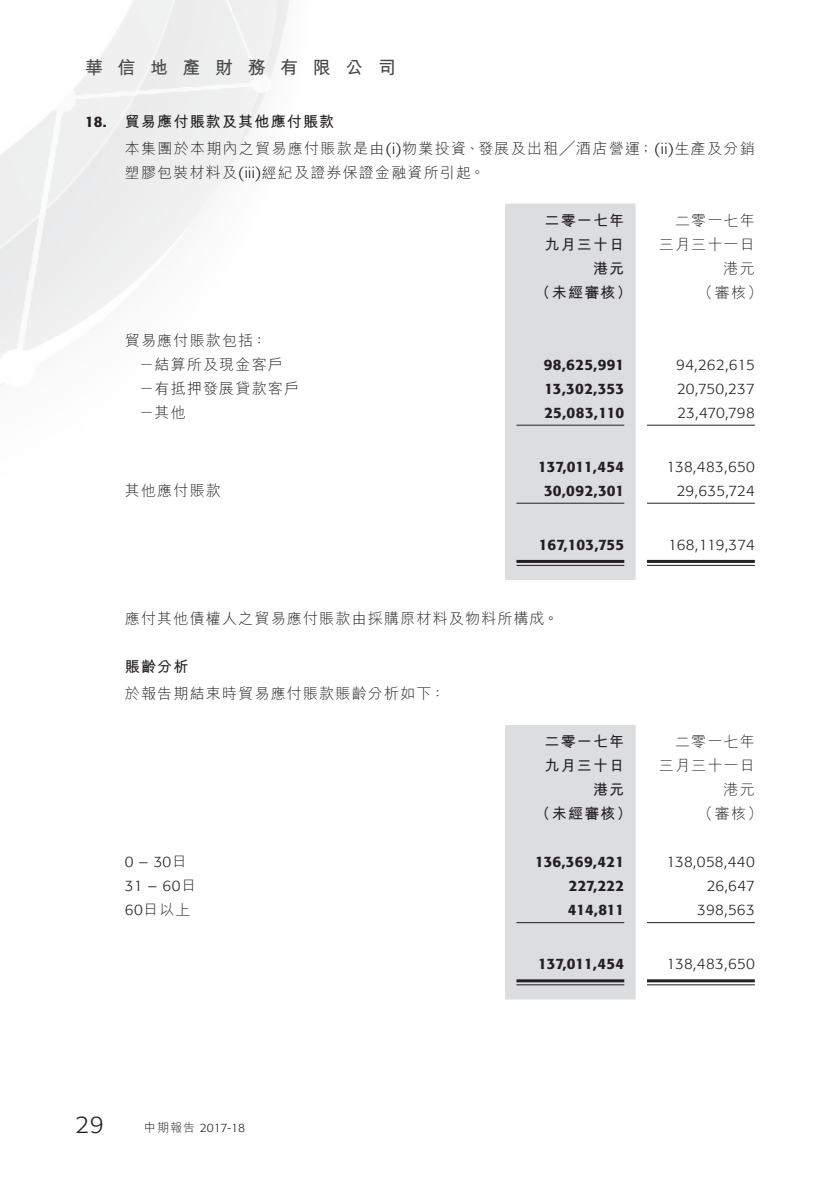
<style>
.page{position:relative;width:840px;height:1191px;background:#fff}
.page>*{position:absolute;margin:0;border:0;box-sizing:border-box;transform-origin:0 0}
.t1{font:300 24px "Formata";color:#231f20}
.t2{font:700 18px "M Hei HK";color:#454647}
.Notes{font:300 15px/24px "M Hei HK";letter-spacing:.08em;color:#231f20}
.Notes-2{font:300 15px "Formata";letter-spacing:.01em;color:#231f20}
.Notes-3{font:500 15px "Formata";letter-spacing:.01em;color:#231f20}
.Notes-4{font:700 15px "M Hei HK";letter-spacing:.08em;color:#231f20}
.Notes-5{font:500 15px "Formata";letter-spacing:-.01em;color:#231f20}
.Notes_HD1{font:700 15px "M Hei HK";letter-spacing:.08em;color:#231f20}
.Notes-6{font:300 15px "Formata";letter-spacing:-.01em;color:#231f20}
.Notes_HD2{font:700 15px "M Hei HK";color:#231f20}
.Notes_HD1-2{font:500 15px "Formata";color:#231f20}
.t3{font:300 12px "Formata";letter-spacing:-.01em;color:#231f20}
.s1{font-family:"Formata"}
.s2{font-family:"M Sung HK"}
.s3{font-family:"M Hei HK"}
</style>
<div class="page">
<div style="left:505px;top:204px;width:130px;height:376px;background:#dcdddf"></div>
<hr style="left:516px;top:425px;width:108px;height:1px;background:#231f20">
<hr style="left:646px;top:425px;width:108px;height:1px;background:#231f20">
<hr style="left:516px;top:503px;width:108px;height:1px;background:#231f20">
<hr style="left:646px;top:503px;width:108px;height:1px;background:#231f20">
<hr style="left:516px;top:560px;width:108px;height:3px;background:#231f20">
<hr style="left:516px;top:565px;width:108px;height:1px;background:#231f20">
<hr style="left:646px;top:560px;width:108px;height:3px;background:#231f20">
<hr style="left:646px;top:565px;width:108px;height:1px;background:#231f20">
<div style="left:505px;top:725px;width:130px;height:274px;background:#dcdddf"></div>
<hr style="left:516px;top:922px;width:108px;height:1px;background:#231f20">
<hr style="left:646px;top:922px;width:108px;height:1px;background:#231f20">
<hr style="left:516px;top:979px;width:108px;height:3px;background:#231f20">
<hr style="left:516px;top:984px;width:108px;height:1px;background:#231f20">
<hr style="left:646px;top:979px;width:108px;height:3px;background:#231f20">
<hr style="left:646px;top:984px;width:108px;height:1px;background:#231f20">
<p class="t2" style="left:85px;top:54px;width:19px">華</p>
<p class="t2" style="left:118px;top:54px;width:19px">信</p>
<p class="t2" style="left:150px;top:54px;width:19px">地</p>
<p class="t2" style="left:182px;top:54px;width:19px">產</p>
<p class="t2" style="left:215px;top:54px;width:19px">財</p>
<p class="t2" style="left:247px;top:54px;width:20px">務</p>
<p class="t2" style="left:280px;top:54px;width:19px">有</p>
<p class="t2" style="left:312px;top:54px;width:19px">限</p>
<p class="t2" style="left:345px;top:54px;width:19px">公</p>
<p class="t2" style="left:377px;top:54px;width:19px">司</p>
<p class="Notes_HD1-2" style="left:85px;top:112px;width:23px">18.</p>
<p class="Notes_HD1" style="left:125px;top:110px;width:211px">貿易應付賬款及其他應付賬款</p>
<p class="Notes" style="left:125px;top:136px;width:631px">本集團於本期內之貿易應付賬款是由 <span class="s1">)i(</span> 物業投資、發展及出租<span class="s2">╱</span>酒店營運；<span class="s1">( )i i</span> 生產及分銷塑膠包裝材料及<span class="s1">(iii)</span>經紀及證券保證金融資所引起。</p>
<p class="Notes" style="left:674px;top:208px;width:81px">二零一七年</p>
<p class="Notes-4" style="left:544px;top:209px;width:81px">二零一七年</p>
<p class="Notes-4" style="left:544px;top:233px;width:81px">九月三十日</p>
<p class="Notes" style="left:658px;top:232px;width:97px">三月三十一日</p>
<p class="Notes-4" style="left:592px;top:257px;width:33px">港元</p>
<p class="Notes" style="left:723px;top:256px;width:33px">港元</p>
<p class="Notes-4" style="left:534px;top:281px;width:98px">（未經審核）</p>
<p class="Notes" style="left:697px;top:280px;width:66px">（審核(</p>
<p class="Notes" style="left:125px;top:328px;width:143px">貿易應付賬款包括：</p>
<p class="Notes" style="left:139px;top:352px;width:145px">－結算所及現金客戶</p>
<p class="Notes-3" style="left:543px;top:355px;width:82px">98,625,991</p>
<p class="Notes-2" style="left:675px;top:356px;width:80px">94,262,615</p>
<p class="Notes" style="left:139px;top:376px;width:161px">－有抵押發展貸款客戶</p>
<p class="Notes-3" style="left:544px;top:379px;width:81px">13,302,353</p>
<p class="Notes-2" style="left:676px;top:380px;width:79px">20,750,237</p>
<p class="Notes" style="left:139px;top:400px;width:48px">－其他</p>
<p class="Notes-3" style="left:544px;top:403px;width:81px">25,083,110</p>
<p class="Notes-2" style="left:677px;top:404px;width:79px">23,470,798</p>
<p class="Notes" style="left:125px;top:478px;width:97px">其他應付賬款</p>
<p class="Notes-5" style="left:538px;top:457px;width:87px">137,011,454</p>
<p class="Notes-3" style="left:543px;top:481px;width:82px">30,092,301</p>
<p class="Notes-2" style="left:666px;top:458px;width:90px">138,483,650</p>
<p class="Notes-2" style="left:676px;top:482px;width:79px">29,635,724</p>
<p class="Notes-3" style="left:538px;top:535px;width:87px">167,103,755</p>
<p class="Notes-6" style="left:667px;top:536px;width:88px">168,119,374</p>
<p class="Notes" style="left:125px;top:606px;width:435px">應付其他債權人之貿易應付賬款由採購原材料及物料所構成。</p>
<p class="Notes_HD2" style="left:125px;top:656px;width:65px">賬齡分析</p>
<p class="Notes" style="left:125px;top:681px;width:321px">於報告期結束時貿易應付賬款賬齡分析如下：</p>
<p class="Notes-4" style="left:544px;top:730px;width:81px">二零一七年</p>
<p class="Notes" style="left:674px;top:729px;width:81px">二零一七年</p>
<p class="Notes-4" style="left:544px;top:754px;width:81px">九月三十日</p>
<p class="Notes" style="left:658px;top:753px;width:97px">三月三十一日</p>
<p class="Notes-4" style="left:592px;top:778px;width:33px">港元</p>
<p class="Notes" style="left:723px;top:777px;width:33px">港元</p>
<p class="Notes-4" style="left:534px;top:802px;width:98px">（未經審核）</p>
<p class="Notes" style="left:697px;top:801px;width:66px">（審核(</p>
<p class="Notes-2" style="left:125px;top:853px;width:63px">0 – 30<span class="s3">日</span></p>
<p class="Notes-3" style="left:535px;top:852px;width:91px">136,369,421</p>
<p class="Notes-2" style="left:666px;top:853px;width:90px">138,058,440</p>
<p class="Notes-2" style="left:125px;top:877px;width:73px">31 – 60<span class="s3">日</span></p>
<p class="Notes-3" style="left:568px;top:876px;width:57px">227,222</p>
<p class="Notes-2" style="left:706px;top:877px;width:50px">26,647</p>
<p class="Notes" style="left:125px;top:897px;width:67px"><span class="s1">60</span>日以上</p>
<p class="Notes-3" style="left:567px;top:900px;width:58px">414,811</p>
<p class="Notes-2" style="left:696px;top:901px;width:59px">398,563</p>
<p class="Notes-5" style="left:538px;top:954px;width:87px">137,011,454</p>
<p class="Notes-2" style="left:666px;top:955px;width:90px">138,483,650</p>
<h1 class="t1" style="left:75px;top:1110px;width:30px">29</h1>
<p class="t3" style="left:144px;top:1121px;width:102px"><span class="s3">中期報告</span> 2017-18</p>
</div>
